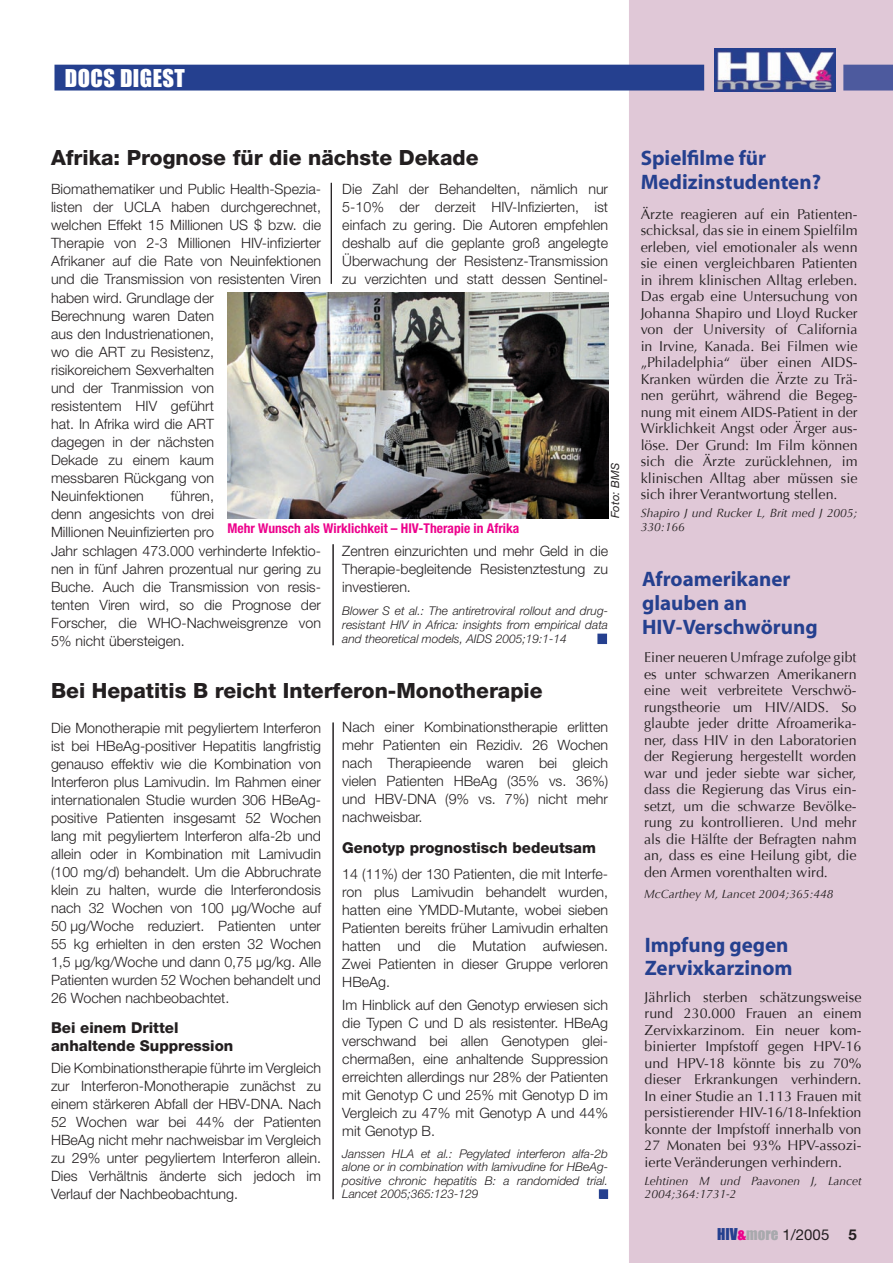
<style>
.page{position:relative;width:893px;height:1263px;background:#fff}
.page>*{position:absolute;margin:0;border:0;box-sizing:border-box;transform-origin:0 0}
.t1{font:22.5px "Impact";letter-spacing:.02em;color:#fff}
.t2{font:700 21px/24px "Myriad";color:#25408f}
.t3{font:800 21px "Helvetica Neue";color:#231f20}
.t4{font:800 15px/18px "Helvetica Neue";color:#231f20}
.t5{font:15px "Helvetica Neue";color:#231f20}
.t6{font:700 15px "Helvetica Neue";color:#231f20}
.heading_2{font:300 14.25px/18px "Helvetica Neue";color:#231f20;text-align:justify}
.t7{font:14.25px/16.5px "Optima";color:#231f20;text-align:justify}
.t8{font:700 condensed 13.5px "Helvetica Neue";color:#ed028c}
.t9{font:italic 300 12px/13.5px "Helvetica Neue";color:#231f20;text-align:justify}
.t10{font:italic 12px/13.5px "Optima";color:#231f20}
.t11{font:italic 11.25px "Helvetica Neue";letter-spacing:.015em;color:#231f20}
.s1{font-family:"Impact";color:#25408f}
.s2{font-family:"Impact";color:#ed028c}
.s3{font-family:"Impact";color:#a8a9ad}
</style>
<div class="page">
<img style="left:227px;top:293px;width:381px;height:225px">
<div style="left:629px;top:0;width:264px;height:1263px;background:#e0c8d7"></div>
<div style="left:55px;top:65px;width:648px;height:25px;background:#25408f"></div>
<div style="left:54px;top:65px;width:650px;height:26px;border:2px solid #25408f"></div>
<img style="left:714px;top:48px;width:122px;height:43px">
<svg style="left:843px;top:65px;width:50px;height:26px"></svg>
<hr style="left:331px;top:183px;width:1px;height:101px;background:#231f20">
<div style="left:598px;top:634px;width:8px;height:9px;background:#25408f"></div>
<div style="left:597px;top:634px;width:10px;height:10px;border:2px solid #25408f"></div>
<div style="left:600px;top:1190px;width:7px;height:8px;background:#25408f"></div>
<div style="left:599px;top:1189px;width:9px;height:10px;border:2px solid #25408f"></div>
<hr style="left:333px;top:544px;width:1px;height:101px;background:#231f20">
<hr style="left:333px;top:722px;width:1px;height:477px;background:#231f20">
<p class="t1" style="left:65px;top:64px;width:121px">DOCS DIGEST</p>
<p class="t3" style="left:51px;top:145px;width:429px">Afrika: Prognose für die nächste Dekade</p>
<p class="heading_2" style="left:51px;top:180px;width:272px">Biomathematiker und Public Health-Spezia&shy;listen der UCLA haben durchgerechnet, welchen Effekt 15 Millionen US $ bzw. die Therapie von 2-3 Millionen HIV-infizierter Afrikaner auf die Rate von Neuinfektionen und die Transmission von resistenten Viren</p>
<p class="heading_2" style="left:342px;top:180px;width:267px">Die Zahl der Behandelten, nämlich nur 5-10% der derzeit HIV-Infizierten, ist einfach zu gering. Die Autoren empfehlen deshalb auf die geplante groß angelegte Überwachung der Resistenz-Transmission zu verzichten und statt dessen Sentinel-</p>
<p class="heading_2" style="left:51px;top:288px;width:165px">haben wird. Grundlage der Berechnung waren Daten aus den Industrienationen, wo die ART zu Resistenz, risikoreichem Sexverhalten und der Tranmission von resistentem HIV geführt hat. In Afrika wird die ART dagegen in der nächsten Dekade zu einem kaum messbaren Rückgang von Neuinfektionen</p>
<p class="t11" style="left:609px;top:518px;width:57px;rotate:-90deg">Foto: BMS</p>
<p class="heading_2" style="left:51px;top:486px;width:164px;text-indent:120px">führen, denn angesichts von drei Millionen Neuinfizierten pro</p>
<p class="heading_2" style="left:51px;top:542px;width:272px">Jahr schlagen 473.000 verhinderte Infektio&shy;nen in fünf Jahren prozentual nur gering zu Buche. Auch die Transmission von resis&shy;tenten Viren wird, so die Prognose der Forscher, die WHO-Nachweisgrenze von 5% nicht übersteigen.</p>
<p class="heading_2" style="left:342px;top:542px;width:267px">Zentren einzurichten und mehr Geld in die Therapie-begleitende Resistenztestung zu investieren.</p>
<p class="t8" style="left:227px;top:520px;width:293px">Mehr Wunsch als Wirklichkeit – HIV-Therapie in Afrika</p>
<p class="t9" style="left:342px;top:603px;width:267px;line-height:14.2px">Blower S et al.: The antiretroviral rollout and drug&shy;resistant HIV in Africa: insights from empirical data and theoretical models, AIDS 2005;19:1-14</p>
<p class="t3" style="left:51px;top:678px;width:493px">Bei Hepatitis B reicht Interferon-Monotherapie</p>
<p class="heading_2" style="left:51px;top:719px;width:272px">Die Monotherapie mit pegyliertem Interferon ist bei HBeAg-positiver Hepatitis langfristig genauso effektiv wie die Kombination von Interferon plus Lamivudin. Im Rahmen einer internationalen Studie wurden 306 HBeAg&shy;positive Patienten insgesamt 52 Wochen lang mit pegyliertem Interferon alfa-2b und allein oder in Kombination mit Lamivudin (100 mg/d) behandelt. Um die Abbruchrate klein zu halten, wurde die Interferondosis nach 32 Wochen von 100 µg/Woche auf 50 µg/Woche reduziert. Patienten unter 55 kg erhielten in den ersten 32 Wochen 1,5 µg/kg/Woche und dann 0,75 µg/kg. Alle Patienten wurden 52 Wochen behandelt und 26 Wochen nachbeobachtet.</p>
<p class="t4" style="left:51px;top:1018px;width:184px">Bei einem Drittel anhaltende Suppression</p>
<p class="heading_2" style="left:51px;top:1058px;width:272px">Die Kombinationstherapie führte im Vergleich zur Interferon-Monotherapie zunächst zu einem stärkeren Abfall der HBV-DNA. Nach 52 Wochen war bei 44% der Patienten HBeAg nicht mehr nachweisbar im Vergleich zu 29% unter pegyliertem Interferon allein.<br>Dies Verhältnis änderte sich jedoch im Verlauf der Nachbeobachtung.</p>
<p class="heading_2" style="left:342px;top:718px;width:267px">Nach einer Kombinationstherapie erlitten mehr Patienten ein Rezidiv. 26 Wochen nach Therapieende waren bei gleich vielen Patienten HBeAg (35% vs. 36%) und HBV-DNA (9% vs. 7%) nicht mehr nachweisbar.</p>
<p class="t4" style="left:342px;top:838px;width:255px">Genotyp prognostisch bedeutsam</p>
<p class="heading_2" style="left:342px;top:865px;width:267px">14 (11%) der 130 Patienten, die mit Interfe&shy;ron plus Lamivudin behandelt wurden, hatten eine YMDD-Mutante, wobei sieben Patienten bereits früher Lamivudin erhalten hatten und die Mutation aufwiesen.<br>Zwei Patienten in dieser Gruppe verloren HBeAg.</p>
<p class="heading_2" style="left:342px;top:995px;width:267px">Im Hinblick auf den Genotyp erwiesen sich die Typen C und D als resistenter. HBeAg verschwand bei allen Genotypen glei&shy;chermaßen, eine anhaltende Suppression erreichten allerdings nur 28% der Patienten mit Genotyp C und 25% mit Genotyp D im Vergleich zu 47% mit Genotyp A und 44% mit Genotyp B.</p>
<p class="t9" style="left:342px;top:1146px;width:267px">Janssen HLA et al.: Pegylated interferon alfa-2b alone or in combination with lamivudine for HBeAg&shy;positive chronic hepatitis B: a randomided trial.<br>Lancet 2005;365:123-129</p>
<p class="t2" style="left:641px;top:146px;width:182px">Spielfilme für<br>Medizinstudenten?</p>
<p class="t7" style="left:641px;top:206px;width:218px">Ärzte reagieren auf ein Patienten&shy;schicksal, das sie in einem Spielfilm erleben, viel emotionaler als wenn sie einen vergleichbaren Patienten in ihrem klinischen Alltag erleben.<br>Das ergab eine Untersuchung von Johanna Shapiro und Lloyd Rucker von der University of California in Irvine, Kanada. Bei Filmen wie „Philadelphia“ über einen AIDS-Kranken würden die Ärzte zu Trä&shy;nen gerührt, während die Begeg&shy;nung mit einem AIDS-Patient in der Wirklichkeit Angst oder Ärger aus&shy;löse. Der Grund: Im Film können sich die Ärzte zurücklehnen, im klinischen Alltag aber müssen sie sich ihrer Verantwortung stellen.</p>
<p class="t10" style="left:641px;top:506px;width:218px">Shapiro J und Rucker L, Brit med J 2005;<br>330:166</p>
<p class="t2" style="left:642px;top:567px;width:177px">Afroamerikaner glauben an<br>HIV-Verschwörung</p>
<p class="t7" style="left:644px;top:649px;width:214px">Einer neueren Umfrage zufolge gibt es unter schwarzen Amerikanern eine weit verbreitete Verschwö&shy;rungstheorie um HIV/AIDS. So glaubte jeder dritte Afroamerika&shy;ner, dass HIV in den Laboratorien der Regierung hergestellt worden war und jeder siebte war sicher, dass die Regierung das Virus ein&shy;setzt, um die schwarze Bevölke&shy;rung zu kontrollieren. Und mehr als die Hälfte der Befragten nahm an, dass es eine Heilung gibt, die den Armen vorenthalten wird.</p>
<p class="t10" style="left:644px;top:887px;width:191px">McCarthey M, Lancet 2004;365:448</p>
<p class="t2" style="left:645px;top:934px;width:149px;line-height:22.5px">Impfung gegen<br>Zervixkarzinom</p>
<p class="t7" style="left:645px;top:989px;width:218px">Jährlich sterben schätzungsweise rund 230.000 Frauen an einem Zervixkarzinom. Ein neuer kom&shy;binierter Impfstoff gegen HPV-16 und HPV-18 könnte bis zu 70% dieser Erkrankungen verhindern.<br>In einer Studie an 1.113 Frauen mit persistierender HIV-16/18-Infektion konnte der Impfstoff innerhalb von 27 Monaten bei 93% HPV-assozi&shy;ierte Veränderungen verhindern.</p>
<p class="t10" style="left:645px;top:1174px;width:218px">Lehtinen M und Paavonen J, Lancet<br>2004;364:1731-2</p>
<p class="t5" style="left:717px;top:1225px;width:114px"><span class="s1">HIV</span><span class="s2">&amp;</span><span class="s3">more</span> 1/2005</p>
<p class="t6" style="left:848px;top:1226px;width:10px">5</p>
</div>
